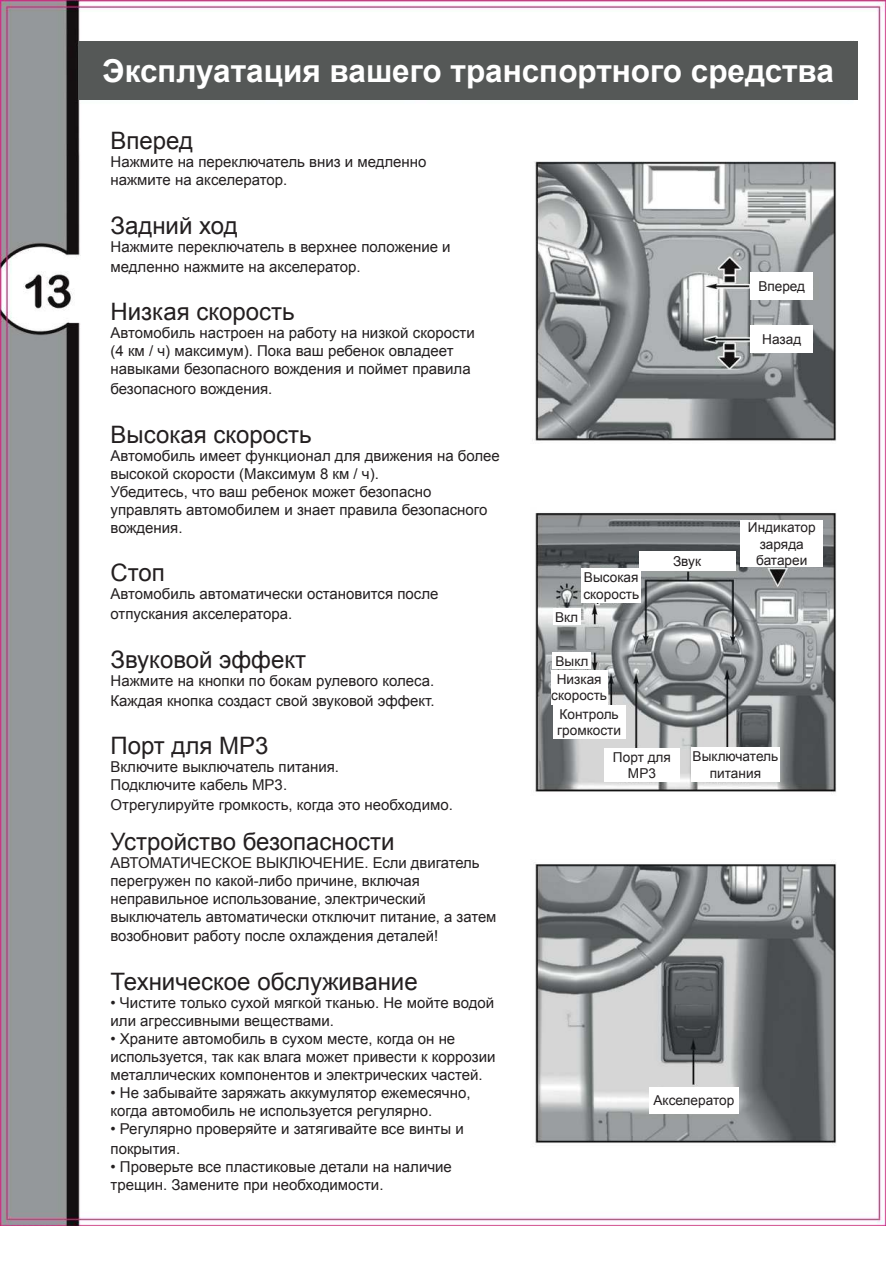
<style>
.page{position:relative;width:893px;height:1263px;background:#fff}
.page>*{position:absolute;margin:0;border:0;box-sizing:border-box;transform-origin:0 0}
.t1{font:700 31.5px "Arial";color:#fff}
.t2{font:24px "Arial";color:#231f20}
.t3{font:15px/18px "Arial";color:#231f20}
.t4{font:13.65px/16.4px "Arial";color:#231f20;text-align:center}
</style>
<div class="page">
<img style="left:0;top:0;width:885px;height:1225px">
<div style="left:79px;top:41px;width:779px;height:58px;background:#555857"></div>
<div style="left:111px;top:132px;width:392px;height:1058px;background:#fff"></div>
<div style="left:639px;top:551px;width:96px;height:19px;background:#fff"></div>
<div style="left:551px;top:670px;width:56px;height:34px;background:#fff"></div>
<div style="left:553px;top:608px;width:27px;height:17px;background:#fff"></div>
<div style="left:649px;top:1087px;width:90px;height:26px;background:#fff"></div>
<div style="left:751px;top:325px;width:62px;height:27px;background:#fff"></div>
<div style="left:751px;top:273px;width:62px;height:27px;background:#fff"></div>
<div style="left:582px;top:568px;width:59px;height:35px;background:#fff"></div>
<div style="left:741px;top:520px;width:82px;height:47px;background:#fff"></div>
<div style="left:691px;top:747px;width:89px;height:35px;background:#fff"></div>
<div style="left:604px;top:748px;width:75px;height:34px;background:#fff"></div>
<div style="left:553px;top:652px;width:38px;height:17px;background:#fff"></div>
<div style="left:553px;top:705px;width:72px;height:34px;background:#fff"></div>
<h1 class="t1" style="left:102px;top:49px;width:733px">Эксплуатация вашего транспортного средства</h1>
<h2 class="t2" style="left:111px;top:125px;width:84px">Вперед</h2>
<p class="t3" style="left:111px;top:153px;width:317px">Нажмите на переключатель вниз и медленно нажмите на акселератор.</p>
<h2 class="t2" style="left:111px;top:210px;width:129px">Задний ход</h2>
<p class="t3" style="left:111px;top:237px;width:342px;line-height:19.8px">Нажмите переключатель в верхнее положение и медленно нажмите на акселератор.</p>
<h2 class="t2" style="left:111px;top:296px;width:186px">Низкая скорость</h2>
<p class="t3" style="left:111px;top:324px;width:366px">Автомобиль настроен на работу на низкой скорости (4 км / ч) максимум). Пока ваш ребенок овладеет навыками безопасного вождения и поймет правила</p>
<p class="t3" style="left:111px;top:380px;width:163px">безопасного вождения.</p>
<h2 class="t2" style="left:111px;top:419px;width:203px">Высокая скорость</h2>
<p class="t3" style="left:111px;top:447px;width:391px">Автомобиль имеет функционал для движения на более высокой скорости (Максимум 8 км / ч).<br>Убедитесь, что ваш ребенок может безопасно управлять автомобилем и знает правила безопасного вождения.</p>
<h2 class="t2" style="left:111px;top:557px;width:56px">Стоп</h2>
<p class="t3" style="left:111px;top:584px;width:329px;line-height:19.8px">Автомобиль автоматически остановится после отпускания акселератора.</p>
<h2 class="t2" style="left:111px;top:644px;width:197px">Звуковой эффект</h2>
<p class="t3" style="left:111px;top:671px;width:325px;line-height:19.8px">Нажмите на кнопки по бокам рулевого колеса.<br>Каждая кнопка создаст свой звуковой эффект.</p>
<h2 class="t2" style="left:111px;top:730px;width:160px">Порт для MP3</h2>
<p class="t3" style="left:111px;top:758px;width:230px">Включите выключатель питания.<br>Подключите кабель MP3.</p>
<p class="t3" style="left:111px;top:796px;width:344px">Отрегулируйте громкость, когда это необходимо.</p>
<h2 class="t2" style="left:111px;top:825px;width:285px">Устройство безопасности</h2>
<p class="t3" style="left:111px;top:853px;width:387px">АВТОМАТИЧЕСКОЕ ВЫКЛЮЧЕНИЕ. Если двигатель перегружен по какой-либо причине, включая неправильное использование, электрический выключатель автоматически отключит питание, а затем</p>
<p class="t3" style="left:111px;top:927px;width:329px">возобновит работу после охлаждения деталей!</p>
<h2 class="t2" style="left:111px;top:966px;width:309px">Техническое обслуживание</h2>
<p class="t3" style="left:111px;top:994px;width:385px">• Чистите только сухой мягкой тканью. Не мойте водой или агрессивными веществами.</p>
<p class="t3" style="left:111px;top:1030px;width:386px">• Храните автомобиль в сухом месте, когда он не используется, так как влага может привести к коррозии металлических компонентов и электрических частей.</p>
<p class="t3" style="left:111px;top:1084px;width:361px">• Не забывайте заряжать аккумулятор ежемесячно, когда автомобиль не используется регулярно.</p>
<p class="t3" style="left:111px;top:1119px;width:355px;line-height:19.8px">• Регулярно проверяйте и затягивайте все винты и покрытия.</p>
<p class="t3" style="left:111px;top:1158px;width:343px">• Проверьте все пластиковые детали на наличие трещин. Замените при необходимости.</p>
<p class="t4" style="left:758px;top:278px;width:48px">Вперед</p>
<p class="t4" style="left:762px;top:331px;width:41px">Назад</p>
<p class="t4" style="left:583px;top:569px;width:57px;text-align:left">Высокая скорость</p>
<p class="t4" style="left:555px;top:609px;width:25px">Вкл</p>
<p class="t4" style="left:555px;top:653px;width:34px">Выкл</p>
<p class="t4" style="left:551px;top:671px;width:57px">Низкая скорость</p>
<p class="t4" style="left:557px;top:706px;width:65px;text-align:left">Контроль громкости</p>
<p class="t4" style="left:673px;top:553px;width:29px">Звук</p>
<p class="t4" style="left:748px;top:520px;width:69px">Индикатор заряда батареи</p>
<p class="t4" style="left:613px;top:749px;width:59px">Порт для<br>MP3</p>
<p class="t4" style="left:693px;top:748px;width:87px">Выключатель питания</p>
<p class="t4" style="left:653px;top:1092px;width:82px">Акселератор</p>
</div>
